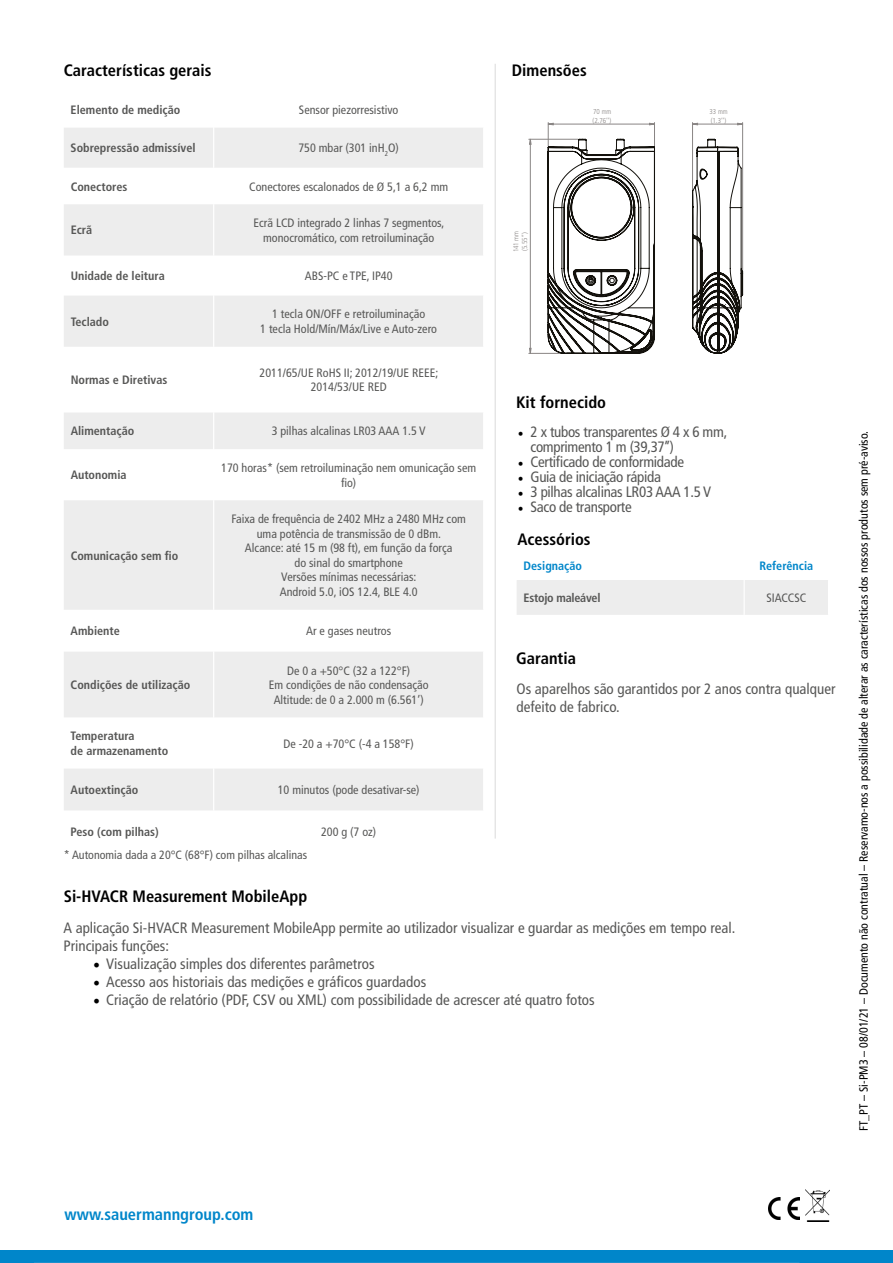
<style>
.page{position:relative;width:893px;height:1263px;background:#fff}
.page>*{position:absolute;margin:0;border:0;box-sizing:border-box;transform-origin:0 0}
.t1{font:700 condensed 16.5px "Frutiger LT Std";color:#000}
.t2{font:700 condensed 16.5px "Frutiger LT Std";color:#0086ca}
.t3{font:condensed 15px/18px "Frutiger LT Std";color:#575756}
.t4{font:condensed 15px/15px "Frutiger LT Std";letter-spacing:-.02em;color:#575756}
.t5{font:condensed 12.15px/14.5px "Frutiger LT Std";color:#575756;text-align:center}
.t6{font:700 condensed 12.15px/14.5px "Frutiger LT Std";color:#575756}
.t7{font:700 condensed 12.15px "Frutiger LT Std";color:#0086ca}
.t8{font:700 condensed 12.15px "Frutiger LT Std";letter-spacing:-.02em;color:#575756}
.t9{font:condensed 12px "Frutiger LT Std";color:#000}
.t10{font:condensed 12px "Frutiger LT Std";color:#575756}
.t11{font:300 condensed 7.05px/8.4px "Frutiger LT Std";color:#898584}
.s1{font-family:"Minion Pro";font-stretch:normal;color:#000}
.s2{font-family:"Minion Pro";font-stretch:normal;font-size:18px;color:#000}
</style>
<div class="page">
<div style="left:0;top:1251px;width:893px;height:12px;background:#0086ca"></div>
<hr style="left:34px;top:1262px;width:765px;height:1px;background:#dadada">
<hr style="left:495px;top:64px;width:1px;height:774px;background:#dadada">
<div style="left:517px;top:580px;width:311px;height:35px;background:#ededed"></div>
<hr style="left:743px;top:580px;width:2px;height:35px;background:#fff">
<img style="left:768px;top:1197px;width:32px;height:23px">
<img style="left:806px;top:1189px;width:24px;height:33px">
<hr style="left:692px;top:124px;width:51px;height:1px;background:#898584">
<hr style="left:692px;top:123px;width:1px;height:67px;background:#898584">
<hr style="left:742px;top:123px;width:1px;height:147px;background:#898584">
<hr style="left:530px;top:139px;width:1px;height:214px;background:#898584">
<hr style="left:529px;top:353px;width:63px;height:1px;background:#898584">
<hr style="left:529px;top:139px;width:49px;height:1px;background:#898584">
<svg style="left:548px;top:123px;width:107px;height:231px"></svg>
<svg style="left:692px;top:139px;width:51px;height:215px"></svg>
<svg style="left:64px;top:128px;width:419px;height:682px;fill:#ededed"></svg>
<hr style="left:213px;top:128px;width:1px;height:40px;background:#fff">
<hr style="left:213px;top:168px;width:1px;height:36px;background:#fff">
<hr style="left:213px;top:204px;width:1px;height:51px;background:#fff">
<hr style="left:213px;top:255px;width:1px;height:41px;background:#fff">
<hr style="left:213px;top:296px;width:1px;height:51px;background:#fff">
<hr style="left:213px;top:347px;width:1px;height:65px;background:#fff">
<hr style="left:213px;top:412px;width:1px;height:37px;background:#fff">
<hr style="left:213px;top:449px;width:1px;height:51px;background:#fff">
<hr style="left:213px;top:500px;width:1px;height:110px;background:#fff">
<hr style="left:213px;top:610px;width:1px;height:42px;background:#fff">
<hr style="left:213px;top:652px;width:1px;height:65px;background:#fff">
<hr style="left:213px;top:717px;width:1px;height:51px;background:#fff">
<hr style="left:213px;top:768px;width:1px;height:42px;background:#fff">
<h1 class="t1" style="left:64px;top:61px;width:149px">Características gerais</h1>
<h1 class="t1" style="left:512px;top:61px;width:76px">Dimensões</h1>
<p class="t6" style="left:71px;top:102px;width:111px">Elemento de medição</p>
<p class="t5" style="left:299px;top:102px;width:101px">Sensor piezorresistivo</p>
<p class="t6" style="left:71px;top:141px;width:126px">Sobrepressão admissível</p>
<p class="t5" style="left:298px;top:141px;width:102px">750 mbar (301 inH<sub>2</sub>O)</p>
<p class="t6" style="left:71px;top:179px;width:58px">Conectores</p>
<p class="t5" style="left:249px;top:179px;width:200px">Conectores escalonados de Ø 5,1 a 6,2 mm</p>
<p class="t6" style="left:71px;top:223px;width:23px">Ecrã</p>
<p class="t5" style="left:254px;top:216px;width:192px">Ecrã LCD integrado 2 linhas 7 segmentos, monocromático, com retroiluminação</p>
<p class="t6" style="left:71px;top:269px;width:96px">Unidade de leitura</p>
<p class="t5" style="left:305px;top:269px;width:89px">ABS-PC e TPE, IP40</p>
<p class="t6" style="left:71px;top:314px;width:40px">Teclado</p>
<p class="t5" style="left:260px;top:307px;width:178px">1 tecla ON/OFF e retroiluminação<br>1 tecla Hold/Mín/Máx/Live e Auto-zero</p>
<p class="t6" style="left:71px;top:373px;width:98px">Normas e Diretivas</p>
<p class="t5" style="left:260px;top:365px;width:180px">2011/65/UE RoHS II; 2012/19/UE REEE;<br>2014/53/UE RED</p>
<p class="t6" style="left:71px;top:424px;width:65px">Alimentação</p>
<p class="t5" style="left:272px;top:424px;width:156px">3 pilhas alcalinas LR03 AAA 1.5 V</p>
<p class="t6" style="left:71px;top:468px;width:57px">Autonomia</p>
<p class="t5" style="left:221px;top:461px;width:256px">170 horas* (sem retroiluminação nem omunicação sem fio)</p>
<p class="t6" style="left:71px;top:548px;width:109px">Comunicação sem fio</p>
<p class="t5" style="left:231px;top:512px;width:236px">Faixa de frequência de 2402 MHz a 2480 MHz com uma potência de transmissão de 0 dBm.<br>Alcance: até 15 m (98 ft), em função da força<br>do sinal do smartphone<br>Versões mínimas necessárias:<br>Android 5.0, iOS 12.4, BLE 4.0</p>
<p class="t6" style="left:71px;top:624px;width:51px">Ambiente</p>
<p class="t5" style="left:306px;top:624px;width:87px">Ar e gases neutros</p>
<p class="t6" style="left:71px;top:678px;width:121px">Condições de utilização</p>
<p class="t5" style="left:269px;top:663px;width:161px">De 0 a +50°C (32 a 122°F)<br>Em condições de não condensação<br>Altitude: de 0 a 2.000 m (6.561’)</p>
<p class="t6" style="left:71px;top:729px;width:99px">Temperatura<br>de armazenamento</p>
<p class="t5" style="left:284px;top:736px;width:132px">De -20 a +70°C (-4 a 158°F)</p>
<p class="t6" style="left:71px;top:783px;width:69px">Autoextinção</p>
<p class="t5" style="left:278px;top:783px;width:143px">10 minutos (pode desativar-se)</p>
<p class="t6" style="left:71px;top:824px;width:90px">Peso (com pilhas)</p>
<p class="t5" style="left:321px;top:824px;width:57px">200 g (7 oz)</p>
<p class="t10" style="left:64px;top:848px;width:245px">* Autonomia dada a 20°C (68°F) com pilhas alcalinas</p>
<p class="t11" style="left:512px;top:252px;width:23px;rotate:-90deg">141 mm (5.55’’)</p>
<p class="t11" style="left:592px;top:108px;width:20px">70 mm (2.76’’)</p>
<p class="t11" style="left:709px;top:108px;width:20px">33 mm (1.3’’)</p>
<h1 class="t1" style="left:516px;top:392px;width:91px">Kit fornecido</h1>
<p class="t4" style="left:530px;top:425px;width:198px;text-indent:-13px"><span class="s1">•</span> 2 x tubos transparentes Ø 4 x 6 mm, comprimento 1 m (39,37’’)</p>
<p class="t4" style="left:518px;top:455px;width:168px"><span class="s1">•</span> Certificado de conformidade</p>
<p class="t4" style="left:518px;top:470px;width:145px"><span class="s1">•</span> Guia de iniciação rápida</p>
<p class="t4" style="left:518px;top:485px;width:195px"><span class="s1">•</span> 3 pilhas alcalinas LR03 AAA 1.5 V</p>
<p class="t4" style="left:518px;top:500px;width:115px"><span class="s1">•</span> Saco de transporte</p>
<h1 class="t1" style="left:517px;top:529px;width:75px">Acessórios</h1>
<p class="t7" style="left:523px;top:558px;width:60px">Designação</p>
<p class="t7" style="left:759px;top:558px;width:55px">Referência</p>
<p class="t8" style="left:523px;top:590px;width:79px">Estojo maleável</p>
<p class="t5" style="left:766px;top:591px;width:42px">SIACCSC</p>
<h1 class="t1" style="left:516px;top:648px;width:61px">Garantia</h1>
<p class="t3" style="left:517px;top:679px;width:320px">Os aparelhos são garantidos por 2 anos contra qualquer defeito de fabrico.</p>
<h1 class="t1" style="left:64px;top:887px;width:245px">Si-HVACR Measurement MobileApp</h1>
<p class="t3" style="left:64px;top:919px;width:673px">A aplicação Si-HVACR Measurement MobileApp permite ao utilizador visualizar e guardar as medições em tempo real.<br>Principais funções:</p>
<p class="t3" style="left:93px;top:955px;width:283px"><span class="s2">•</span> Visualização simples dos diferentes parâmetros</p>
<p class="t3" style="left:93px;top:973px;width:334px"><span class="s2">•</span> Acesso aos historiais das medições e gráficos guardados</p>
<p class="t3" style="left:93px;top:991px;width:503px"><span class="s2">•</span> Criação de relatório (PDF, CSV ou XML) com possibilidade de acrescer até quatro fotos</p>
<p class="t9" style="left:857px;top:1131px;width:702px;rotate:-90deg">FT_PT – Si-PM3 – 08/01/21 – Documento não contratual – Reservamo-nos a possibilidade de alterar as características dos nossos produtos sem pré-aviso.</p>
<h1 class="t2" style="left:65px;top:1204px;width:190px">www.sauermanngroup.com</h1>
</div>
